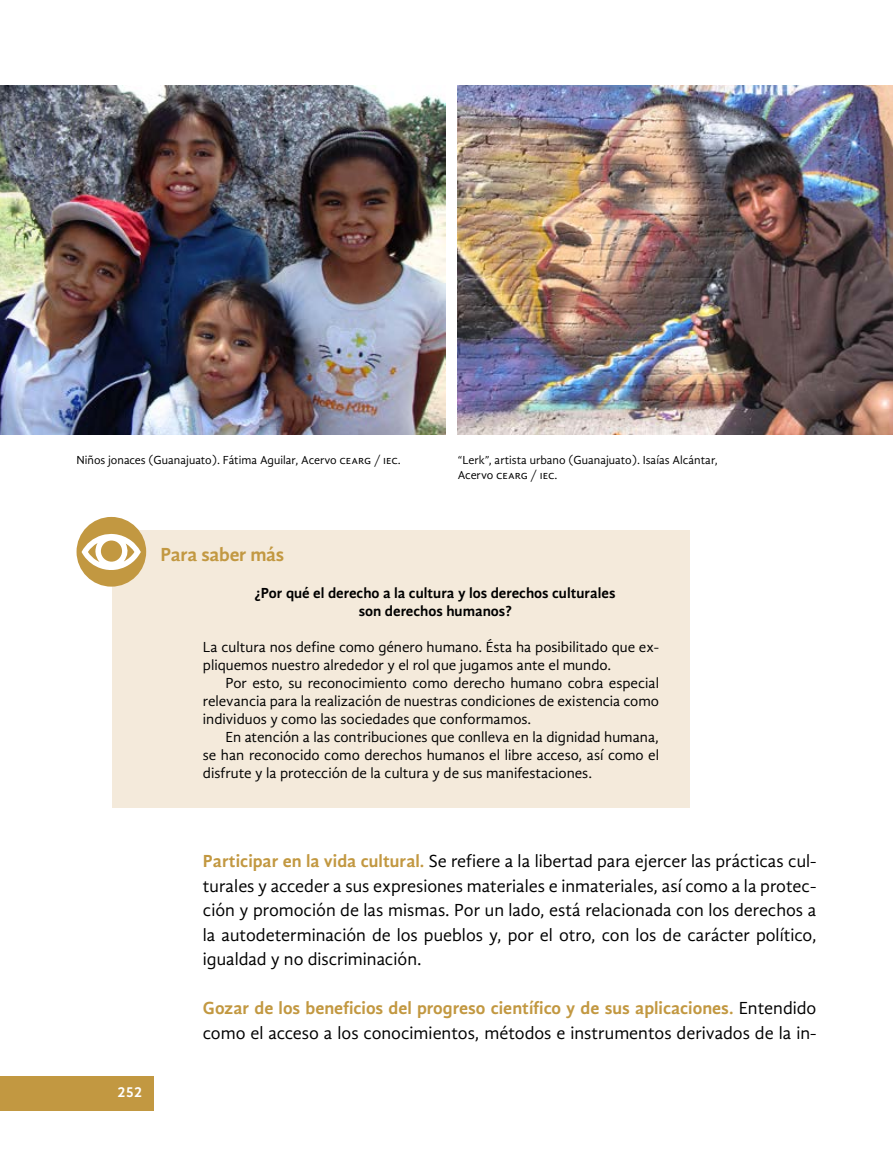
<style>
.page{position:relative;width:893px;height:1149px;background:#fff}
.page>*{position:absolute;margin:0;border:0;box-sizing:border-box;transform-origin:0 0}
.t1{font:700 19.5px "Gandhi Sans";letter-spacing:-.015em;color:#c29841}
.t2{font:18px/24.5px "Gandhi Sans";color:#000;text-align:justify}
.t3{font:15px/18px "Gandhi Sans";color:#000;text-align:justify}
.t4{font:700 15px/18px "Gandhi Sans";color:#000;text-align:center}
.t5{font:700 15px "Gandhi Sans";color:#fff}
.t6{font:12px/15px "Gandhi Sans";color:#000}
.s1{font-weight:700;color:#c29841}
</style>
<div class="page">
<div style="left:0;top:1076px;width:154px;height:34px;background:#c29841"></div>
<div style="left:113px;top:530px;width:577px;height:278px;background:#f4eadb"></div>
<div style="left:77px;top:516px;width:69px;height:70px;background:#c29841;border-radius:50%"></div>
<svg style="left:82px;top:533px;width:59px;height:37px"></svg>
<img style="left:0;top:85px;width:446px;height:350px">
<img style="left:458px;top:85px;width:435px;height:350px">
<p class="t6" style="left:77px;top:453px;width:326px">Niños jonaces (Guanajuato). Fátima Aguilar, Acervo cearg / iec.</p>
<p class="t6" style="left:458px;top:453px;width:262px">“Lerk”, artista urbano (Guanajuato). Isaías Alcántar,<br>Acervo cearg / iec.</p>
<h1 class="t1" style="left:160px;top:543px;width:125px">Para saber más</h1>
<p class="t4" style="left:255px;top:584px;width:362px">¿Por qué el derecho a la cultura y los derechos culturales son derechos humanos?</p>
<p class="t3" style="left:203px;top:638px;width:458px">La cultura nos define como género humano. Ésta ha posibilitado que ex&shy;pliquemos nuestro alrededor y el rol que jugamos ante el mundo.</p>
<p class="t3" style="left:203px;top:674px;width:458px;text-indent:22px">Por esto, su reconocimiento como derecho humano cobra especial relevancia para la realización de nuestras condiciones de existencia como individuos y como las sociedades que conformamos.</p>
<p class="t3" style="left:203px;top:728px;width:458px;text-indent:22px">En atención a las contribuciones que conlleva en la dignidad humana, se han reconocido como derechos humanos el libre acceso, así como el disfrute y la protección de la cultura y de sus manifestaciones.</p>
<p class="t5" style="left:118px;top:1082px;width:26px">252</p>
<p class="t2" style="left:203px;top:848px;width:615px"><span class="s1">Participar en la vida cultural.</span> Se refiere a la libertad para ejercer las prácticas cul&shy;turales y acceder a sus expresiones materiales e inmateriales, así como a la protec&shy;ción y promoción de las mismas. Por un lado, está relacionada con los derechos a la autodeterminación de los pueblos y, por el otro, con los de carácter político, igualdad y no discriminación.</p>
<p class="t2" style="left:203px;top:995px;width:615px"><span class="s1">Gozar de los beneficios del progreso científico y de sus aplicaciones.</span> Entendido como el acceso a los conocimientos, métodos e instrumentos derivados de la in-</p>
</div>
